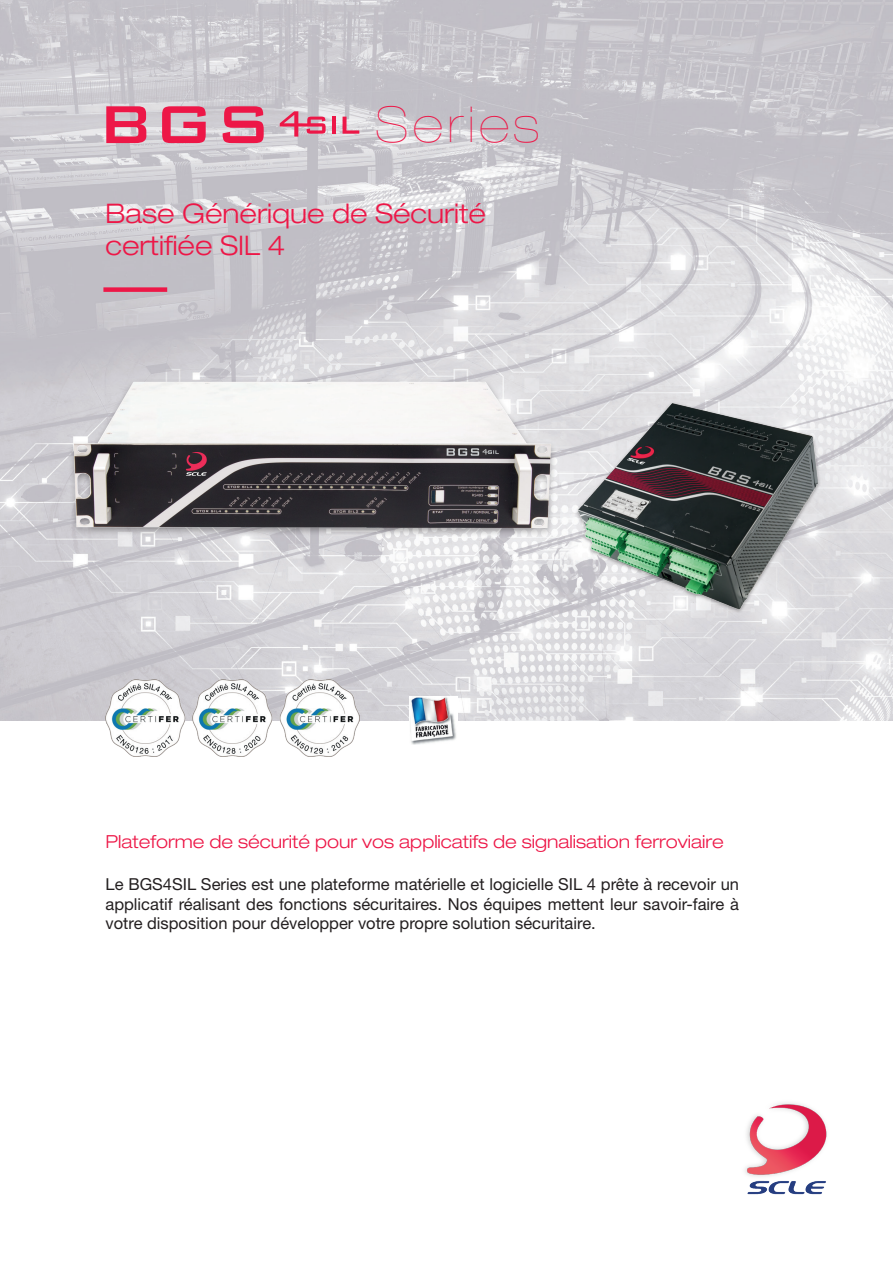
<style>
.page{position:relative;width:893px;height:1263px;background:#fff}
.page>*{position:absolute;margin:0;border:0;box-sizing:border-box;transform-origin:0 0}
.t1{font:200 expanded 49.5px "Helvetica Neue LT Std";letter-spacing:.1em;color:#ed1747}
.t2{font:300 expanded 27px/32.4px "Helvetica Neue LT Std";color:#ed1747}
.t3{font:300 expanded 18px "Helvetica Neue LT Std";color:#ed1747}
.t4{font:16.5px/19.8px "Helvetica Neue LT Std";color:#231f20;text-align:justify}
</style>
<div class="page">
<img style="left:0;top:0;width:893px;height:721px">
<img style="left:745px;top:1103px;width:82px;height:92px">
<div style="left:103px;top:287px;width:64px;height:5px;background:#ed1747"></div>
<svg style="left:106px;top:106px;width:40px;height:37px"></svg>
<svg style="left:162px;top:106px;width:44px;height:37px"></svg>
<svg style="left:223px;top:106px;width:41px;height:37px"></svg>
<svg style="left:280px;top:111px;width:46px;height:26px"></svg>
<hr style="left:332px;top:117px;width:4px;height:17px;background:#ed1747">
<svg style="left:343px;top:117px;width:16px;height:17px"></svg>
<img style="left:60px;top:350px;width:508px;height:236px">
<img style="left:558px;top:391px;width:286px;height:240px">
<img style="left:410px;top:697px;width:48px;height:48px">
<img style="left:106px;top:679px;width:253px;height:77px">
<h1 class="t1" style="left:375px;top:95px;width:165px">Series</h1>
<h2 class="t2" style="left:106px;top:197px;width:382px">Base Générique de Sécurité certifiée SIL 4</h2>
<p class="t3" style="left:106px;top:831px;width:620px">Plateforme de sécurité pour vos applicatifs de signalisation ferroviaire</p>
<p class="t4" style="left:106px;top:874px;width:635px">Le BGS4SIL Series est une plateforme matérielle et logicielle SIL 4 prête à recevoir un applicatif réalisant des fonctions sécuritaires. Nos équipes mettent leur savoir-faire à votre disposition pour développer votre propre solution sécuritaire.</p>
</div>
